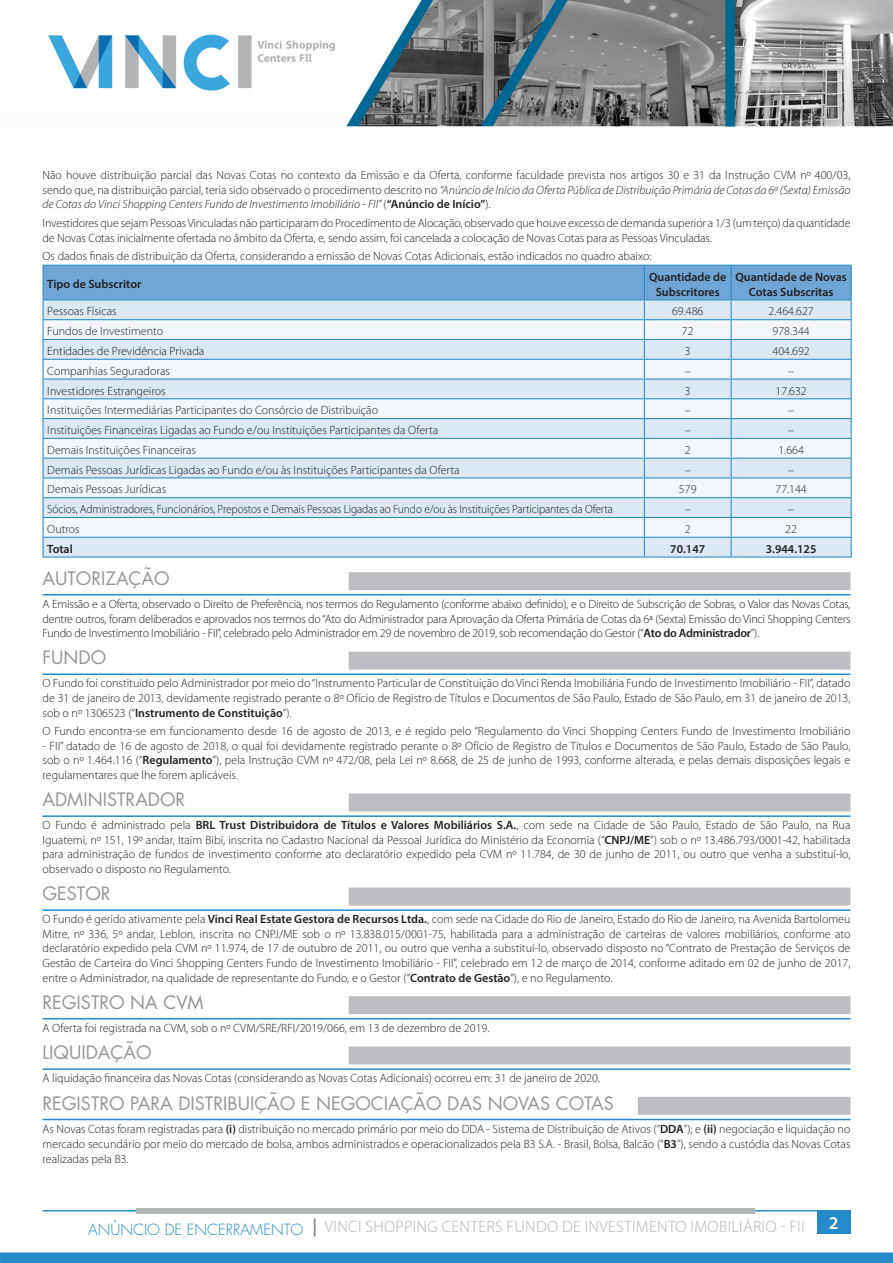
<style>
.page{position:relative;width:893px;height:1263px;background:#fff}
.page>*{position:absolute;margin:0;border:0;box-sizing:border-box;transform-origin:0 0}
.ITENS{font:18px "Futura";color:#939598}
.t1{font:600 18px "Myriad Pro";color:#fff}
.t2{font:300 16.5px "Myriad Pro";letter-spacing:.02em;color:#b1b4b5}
.Body{font:300 12px/14.5px "Myriad Pro";color:#231f20;text-align:justify}
.Level_1{font:300 12px/14.5px "Myriad Pro";color:#231f20;text-align:justify}
.Body-2{font:300 12px "Myriad Pro";color:#231f20;scale:.95 1}
.t3{font:600 12px/15px "Myriad Pro";color:#231f20;text-align:center}
.s1{font-style:italic}
.s2{font-weight:600}
.s3{font-weight:600;font-size:18px;color:#808285}
</style>
<div class="page">
<img style="left:42px;top:0;width:851px;height:1234px">
<div style="left:0;top:1252px;width:893px;height:11px;background:#248bc8"></div>
<hr style="left:43px;top:1210px;width:807px;height:1px;background:#248bc8">
<div style="left:136px;top:1208px;width:619px;height:5px;background:#b1b4b5"></div>
<div style="left:817px;top:1210px;width:33px;height:24px;background:#248bc8"></div>
<hr style="left:43px;top:594px;width:807px;height:1px;background:#248bc8">
<div style="left:349px;top:572px;width:501px;height:18px;background:#bcbdc0"></div>
<hr style="left:43px;top:673px;width:807px;height:2px;background:#248bc8">
<div style="left:349px;top:652px;width:501px;height:18px;background:#bcbdc0"></div>
<hr style="left:43px;top:815px;width:807px;height:2px;background:#248bc8">
<div style="left:349px;top:793px;width:501px;height:18px;background:#bcbdc0"></div>
<hr style="left:43px;top:909px;width:807px;height:2px;background:#248bc8">
<div style="left:349px;top:887px;width:501px;height:18px;background:#bcbdc0"></div>
<hr style="left:43px;top:1018px;width:807px;height:1px;background:#248bc8">
<div style="left:349px;top:996px;width:501px;height:18px;background:#bcbdc0"></div>
<hr style="left:43px;top:1068px;width:807px;height:2px;background:#248bc8">
<div style="left:349px;top:1046px;width:501px;height:18px;background:#bcbdc0"></div>
<hr style="left:43px;top:1119px;width:807px;height:1px;background:#248bc8">
<div style="left:638px;top:1097px;width:212px;height:18px;background:#bcbdc0"></div>
<svg style="left:43px;top:265px;width:809px;height:291px"></svg>
<hr style="left:43px;top:556px;width:601px;height:2px;background:#248bc8">
<hr style="left:644px;top:556px;width:87px;height:2px;background:#248bc8">
<hr style="left:731px;top:556px;width:121px;height:2px;background:#248bc8">
<p class="Body" style="left:43px;top:168px;width:809px">Não houve distribuição parcial das Novas Cotas no contexto da Emissão e da Oferta, conforme faculdade prevista nos artigos 30 e 31 da Instrução CVM nº 400/03, sendo que, na distribuição parcial, teria sido observado o procedimento descrito no <span class="s1">“Anúncio de Início da Oferta Pública de Distribuição Primária de Cotas da 6ª (Sexta) Emissão de Cotas do Vinci Shopping Centers Fundo de Investimento Imobiliário - FII”</span> (<span class="s2">“Anúncio de Início”</span>).</p>
<p class="Body" style="left:43px;top:216px;width:809px">Investidores que sejam Pessoas Vinculadas não participaram do Procedimento de Alocação, observado que houve excesso de demanda superior a 1/3 (um terço) da quantidade de Novas Cotas inicialmente ofertada no âmbito da Oferta, e, sendo assim, foi cancelada a colocação de Novas Cotas para as Pessoas Vinculadas.</p>
<p class="Body" style="left:43px;top:249px;width:611px">Os dados finais de distribuição da Oferta, considerando a emissão de Novas Cotas Adicionais, estão indicados no quadro abaixo:</p>
<p class="t3" style="left:47px;top:276px;width:96px">Tipo de Subscritor</p>
<p class="t3" style="left:649px;top:269px;width:79px">Quantidade de<br>Subscritores</p>
<p class="t3" style="left:735px;top:269px;width:113px">Quantidade de Novas<br>Cotas Subscritas</p>
<p class="Body" style="left:47px;top:304px;width:71px">Pessoas Físicas</p>
<p class="Body" style="left:672px;top:304px;width:33px">69.486</p>
<p class="Body" style="left:769px;top:304px;width:47px">2.464.627</p>
<p class="Body" style="left:47px;top:324px;width:117px">Fundos de Investimento</p>
<p class="Body" style="left:682px;top:324px;width:13px">72</p>
<p class="Body" style="left:772px;top:324px;width:39px">978.344</p>
<p class="Body" style="left:47px;top:344px;width:159px">Entidades de Previdência Privada</p>
<p class="Body" style="left:685px;top:344px;width:7px">3</p>
<p class="Body" style="left:772px;top:344px;width:39px">404.692</p>
<p class="Body" style="left:47px;top:364px;width:124px">Companhias Seguradoras</p>
<p class="Body" style="left:685px;top:364px;width:7px">–</p>
<p class="Body" style="left:788px;top:364px;width:7px">–</p>
<p class="Body" style="left:47px;top:383px;width:120px">Investidores Estrangeiros</p>
<p class="Body" style="left:685px;top:383px;width:7px">3</p>
<p class="Body" style="left:775px;top:383px;width:33px">17.632</p>
<p class="Body" style="left:47px;top:403px;width:332px">Instituições Intermediárias Participantes do Consórcio de Distribuição</p>
<p class="Body" style="left:685px;top:403px;width:7px">–</p>
<p class="Body" style="left:788px;top:403px;width:7px">–</p>
<p class="Body" style="left:47px;top:423px;width:392px">Instituições Financeiras Ligadas ao Fundo e/ou Instituições Participantes da Oferta</p>
<p class="Body" style="left:685px;top:423px;width:7px">–</p>
<p class="Body" style="left:788px;top:423px;width:7px">–</p>
<p class="Body" style="left:47px;top:443px;width:150px">Demais Instituições Financeiras</p>
<p class="Body" style="left:685px;top:443px;width:7px">2</p>
<p class="Body" style="left:778px;top:443px;width:27px">1.664</p>
<p class="Body" style="left:47px;top:463px;width:414px">Demais Pessoas Jurídicas Ligadas ao Fundo e/ou às Instituições Participantes da Oferta</p>
<p class="Body" style="left:685px;top:463px;width:7px">–</p>
<p class="Body" style="left:788px;top:463px;width:7px">–</p>
<p class="Body" style="left:47px;top:482px;width:120px">Demais Pessoas Jurídicas</p>
<p class="Body" style="left:679px;top:482px;width:19px">579</p>
<p class="Body" style="left:775px;top:482px;width:33px">77.144</p>
<p class="Body-2" style="left:47px;top:503px;width:597px">Sócios, Administradores, Funcionários, Prepostos e Demais Pessoas Ligadas ao Fundo e/ou às Instituições Participantes da Oferta</p>
<p class="Body" style="left:685px;top:502px;width:7px">–</p>
<p class="Body" style="left:788px;top:502px;width:7px">–</p>
<p class="Body" style="left:47px;top:522px;width:34px">Outros</p>
<p class="Body" style="left:685px;top:522px;width:7px">2</p>
<p class="Body" style="left:785px;top:522px;width:13px">22</p>
<p class="t3" style="left:47px;top:541px;width:27px">Total</p>
<p class="t3" style="left:670px;top:541px;width:36px">70.147</p>
<p class="t3" style="left:766px;top:541px;width:52px">3.944.125</p>
<p class="ITENS" style="left:43px;top:566px;width:129px">AUTORIZAÇÃO</p>
<p class="Body" style="left:43px;top:597px;width:809px">A Emissão e a Oferta, observado o Direito de Preferência, nos termos do Regulamento (conforme abaixo definido), e o Direito de Subscrição de Sobras, o Valor das Novas Cotas, dentre outros, foram deliberados e aprovados nos termos do “Ato do Administrador para Aprovação da Oferta Primária de Cotas da 6ª (Sexta) Emissão do Vinci Shopping Centers Fundo de Investimento Imobiliário - FII”, celebrado pelo Administrador em 29 de novembro de 2019, sob recomendação do Gestor (“<span class="s2">Ato do Administrador</span>”).</p>
<p class="ITENS" style="left:43px;top:645px;width:65px">FUNDO</p>
<p class="Level_1" style="left:43px;top:676px;width:809px">O Fundo foi constituído pelo Administrador por meio do “Instrumento Particular de Constituição do Vinci Renda Imobiliária Fundo de Investimento Imobiliário - FII”, datado de 31 de janeiro de 2013, devidamente registrado perante o 8º Ofício de Registro de Títulos e Documentos de São Paulo, Estado de São Paulo, em 31 de janeiro de 2013, sob o nº 1306523 (“<span class="s2">Instrumento de Constituição</span>”).</p>
<p class="Body" style="left:43px;top:724px;width:809px">O Fundo encontra-se em funcionamento desde 16 de agosto de 2013, e é regido pelo “Regulamento do Vinci Shopping Centers Fundo de Investimento Imobiliário</p>
<p class="Body" style="left:43px;top:739px;width:809px">- FII” datado de 16 de agosto de 2018, o qual foi devidamente registrado perante o 8º Ofício de Registro de Títulos e Documentos de São Paulo, Estado de São Paulo, sob o nº 1.464.116 (“<span class="s2">Regulamento</span>”), pela Instrução CVM nº 472/08, pela Lei nº 8.668, de 25 de junho de 1993, conforme alterada, e pelas demais disposições legais e regulamentares que lhe forem aplicáveis.</p>
<p class="ITENS" style="left:43px;top:787px;width:144px">ADMINISTRADOR</p>
<p class="Body" style="left:43px;top:818px;width:809px">O Fundo é administrado pela <span class="s2">BRL Trust Distribuidora de Títulos e Valores Mobiliários S.A.</span>, com sede na Cidade de São Paulo, Estado de São Paulo, na Rua Iguatemi, nº 151, 19º andar, Itaim Bibi, inscrita no Cadastro Nacional da Pessoal Jurídica do Ministério da Economia (“<span class="s2">CNPJ/ME</span>”) sob o nº 13.486.793/0001-42, habilitada para administração de fundos de investimento conforme ato declaratório expedido pela CVM nº 11.784, de 30 de junho de 2011, ou outro que venha a substituí-lo, observado o disposto no Regulamento.</p>
<p class="ITENS" style="left:43px;top:881px;width:70px">GESTOR</p>
<p class="Body" style="left:43px;top:912px;width:809px">O Fundo é gerido ativamente pela <span class="s2">Vinci Real Estate Gestora de Recursos Ltda.</span>, com sede na Cidade do Rio de Janeiro, Estado do Rio de Janeiro, na Avenida Bartolomeu Mitre, nº 336, 5º andar, Leblon, inscrita no CNPJ/ME sob o nº 13.838.015/0001-75, habilitada para a administração de carteiras de valores mobiliários, conforme ato declaratório expedido pela CVM nº 11.974, de 17 de outubro de 2011, ou outro que venha a substituí-lo, observado disposto no “Contrato de Prestação de Serviços de Gestão de Carteira do Vinci Shopping Centers Fundo de Investimento Imobiliário - FII”, celebrado em 12 de março de 2014, conforme aditado em 02 de junho de 2017, entre o Administrador, na qualidade de representante do Fundo, e o Gestor (“<span class="s2">Contrato de Gestão</span>”), e no Regulamento.</p>
<p class="ITENS" style="left:43px;top:990px;width:163px">REGISTRO NA CVM</p>
<p class="Body" style="left:43px;top:1021px;width:448px">A Oferta foi registrada na CVM, sob o nº CVM/SRE/RFI/2019/066, em 13 de dezembro de 2019.</p>
<p class="ITENS" style="left:43px;top:1040px;width:110px">LIQUIDAÇÃO</p>
<p class="Body" style="left:43px;top:1071px;width:559px">A liquidação financeira das Novas Cotas (considerando as Novas Cotas Adicionais) ocorreu em: 31 de janeiro de 2020.</p>
<p class="ITENS" style="left:43px;top:1090px;width:573px">REGISTRO PARA DISTRIBUIÇÃO E NEGOCIAÇÃO DAS NOVAS COTAS</p>
<p class="Body" style="left:43px;top:1122px;width:809px;line-height:15px">As Novas Cotas foram registradas para <span class="s2">(i)</span> distribuição no mercado primário por meio do DDA - Sistema de Distribuição de Ativos (“<span class="s2">DDA</span>”); e <span class="s2">(ii)</span> negociação e liquidação no mercado secundário por meio do mercado de bolsa, ambos administrados e operacionalizados pela B3 S.A. - Brasil, Bolsa, Balcão (“<span class="s2">B3</span>”), sendo a custódia das Novas Cotas realizadas pela B3.</p>
<h2 class="t2" style="left:88px;top:1217px;width:718px"><sub>ANÚNCIO</sub> <sub>DE</sub> <sub>ENCERRAMENTO</sub> <span class="s3">|</span> VINCI SHOPPING CENTERS FUNDO DE INVESTIMENTO IMOBILIÁRIO - FII</h2>
<p class="t1" style="left:829px;top:1211px;width:11px">2</p>
</div>
